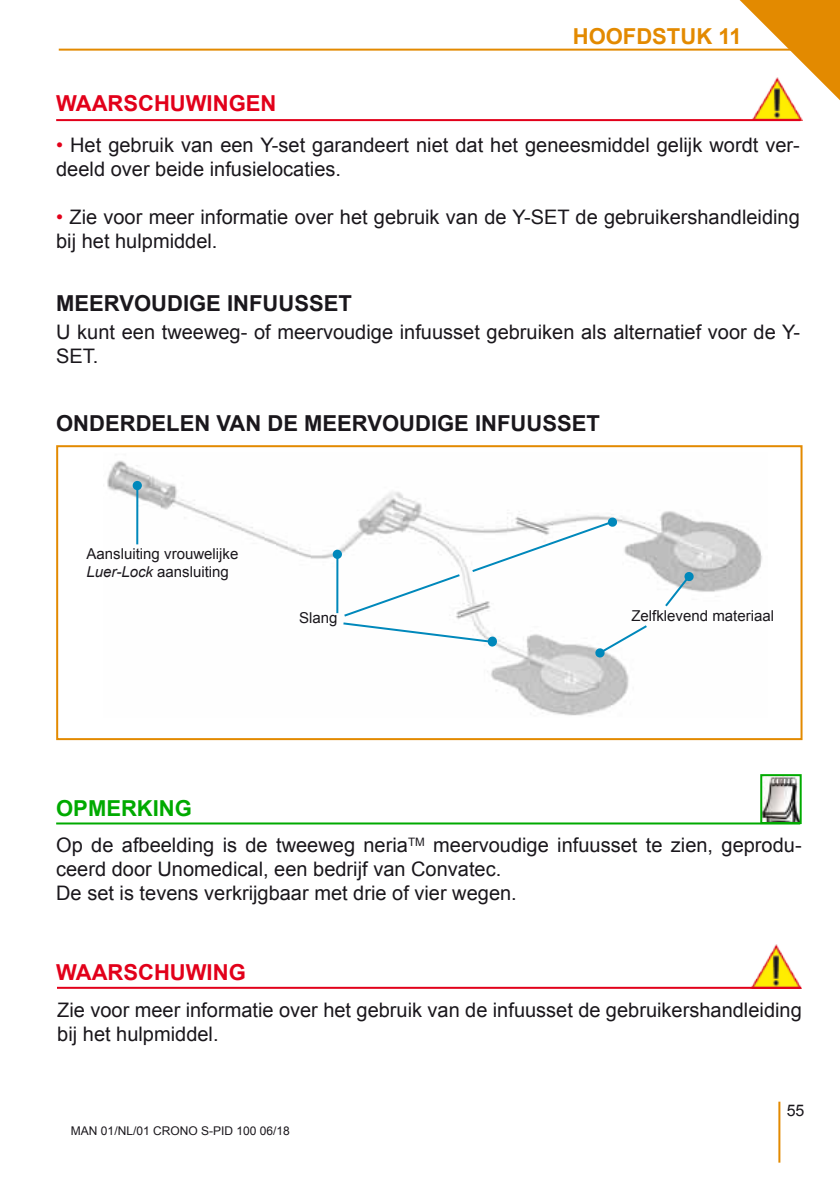
<style>
.page{position:relative;width:840px;height:1191px;background:#fff}
.page>*{position:absolute;margin:0;border:0;box-sizing:border-box;transform-origin:0 0}
.t1{font:700 22px "Arial";color:#1a171c}
.t2{font:700 22px "Arial";letter-spacing:-.025em;color:#e2001a}
.t3{font:700 22px "Arial";color:#e38a00}
.t4{font:700 22px "Arial";color:#0a0}
.t5{font:20px/24px "Arial";color:#1a171c}
.t6{font:16px "Arial";color:#1a171c}
.t7{font:15px/18px "Arial";color:#1a171c}
.t8{font:12px "Arial";color:#1a171c}
.s1{color:#e2001a}
.s2{font-style:italic}
</style>
<div class="page">
<hr style="left:778px;top:1101px;width:2px;height:61px;background:#e38a00">
<hr style="left:59px;top:49px;width:741px;height:2px;background:#e38a00">
<svg style="left:737px;top:0;width:102px;height:99px"></svg>
<img style="left:751px;top:77px;width:50px;height:44px">
<hr style="left:56px;top:119px;width:743px;height:2px;background:#e2001a">
<img style="left:107px;top:460px;width:655px;height:256px">
<div style="left:56px;top:445px;width:746px;height:295px;border:2px solid #e38a00"></div>
<hr style="left:136px;top:488px;width:2px;height:56px;background:#08b">
<div style="left:134px;top:482px;width:7px;height:7px;background:#08b;border-radius:50%"></div>
<div style="left:133px;top:481px;width:9px;height:9px;border:2px solid #08b;border-radius:50%"></div>
<svg style="left:662px;top:571px;width:33px;height:37px"></svg>
<hr style="left:336px;top:557px;width:2px;height:56px;background:#08b">
<div style="left:333px;top:550px;width:8px;height:8px;background:#08b;border-radius:50%"></div>
<div style="left:332px;top:549px;width:10px;height:10px;border:2px solid #08b;border-radius:50%"></div>
<img style="left:762px;top:777px;width:36px;height:44px">
<div style="left:759px;top:774px;width:42px;height:50px;border:2px solid #0a0"></div>
<hr style="left:56px;top:822px;width:743px;height:2px;background:#0a0">
<img style="left:751px;top:944px;width:49px;height:42px">
<hr style="left:57px;top:986px;width:743px;height:2px;background:#e2001a">
<svg style="left:341px;top:518px;width:307px;height:139px"></svg>
<p class="t2" style="left:56px;top:89px;width:36px">WAARS</p>
<p class="t2" style="left:138px;top:89px;width:32px">CHUWINGEN</p>
<p class="t3" style="left:572px;top:22px;width:170px">HOOFDSTUK 11</p>
<p class="t5" style="left:56px;top:133px;width:744px"><span class="s1">•</span> Het gebruik van een Y-set garandeert niet dat het geneesmiddel gelijk wordt ver&shy;deeld over beide infusielocaties.</p>
<p class="t5" style="left:56px;top:205px;width:744px"><span class="s1">•</span> Zie voor meer informatie over het gebruik van de Y-SET de gebruikershandleiding bij het hulpmiddel.</p>
<p class="t1" style="left:56px;top:289px;width:297px">MEERVOUDIGE INFUUSSET</p>
<p class="t5" style="left:56px;top:320px;width:745px">U kunt een tweeweg- of meervoudige infuusset gebruiken als alternatief voor de Y-<br>SET.</p>
<p class="t1" style="left:56px;top:409px;width:545px">ONDERDELEN VAN DE MEERVOUDIGE INFUUSSET</p>
<p class="t7" style="left:86px;top:545px;width:153px">Aansluiting vrouwelijke<br><span class="s2">Luer-Lock</span> aansluiting</p>
<p class="t7" style="left:299px;top:608px;width:40px">Slang</p>
<p class="t7" style="left:631px;top:606px;width:144px">Zelfklevend materiaal</p>
<p class="t4" style="left:56px;top:793px;width:137px">OPMERKING</p>
<p class="t5" style="left:56px;top:833px;width:746px">Op de afbeelding is de tweeweg neria<sup>TM</sup> meervoudige infuusset te zien, geprodu&shy;ceerd door Unomedical, een bedrijf van Convatec.<br>De set is tevens verkrijgbaar met drie of vier wegen.</p>
<p class="t2" style="left:56px;top:958px;width:36px">WAARS</p>
<p class="t2" style="left:138px;top:958px;width:32px">CHUWING</p>
<p class="t5" style="left:57px;top:998px;width:745px">Zie voor meer informatie over het gebruik van de infuusset de gebruikershandleiding bij het hulpmiddel.</p>
<p class="t8" style="left:71px;top:1123px;width:220px">MAN 01/NL/01 CRONO S-PID 100 06/18</p>
<p class="t6" style="left:786px;top:1099px;width:19px">55</p>
</div>
